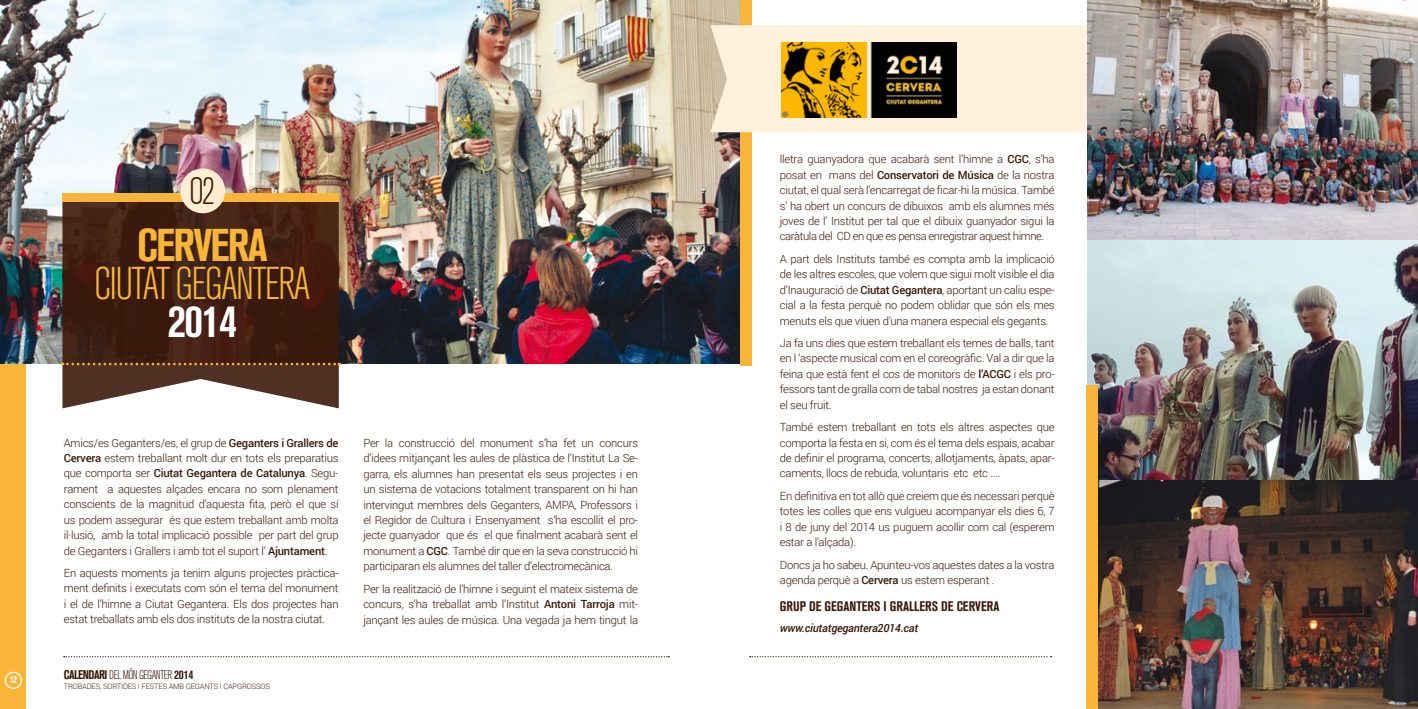
<style>
.page{position:relative;width:1418px;height:709px;background:#fff}
.page>*{position:absolute;margin:0;border:0;box-sizing:border-box;transform-origin:0 0}
.t1{font:300 condensed 45.62px "Akzidenz Grotesk BQ";letter-spacing:-.04em;color:#f9b53a}
.t2{font:700 condensed 45.62px "Akzidenz Grotesk BQ";letter-spacing:-.04em;color:#f9b53a}
.t3{font:700 condensed 45.62px "Akzidenz Grotesk BQ";color:#fff}
.t4{font:300 condensed 38px "Akzidenz Grotesk BQ";color:#3d190a}
.t5{font:700 condensed 13.75px "Akzidenz Grotesk BQ";color:#3d190a}
.t6{font:300 condensed 12.5px "Akzidenz Grotesk BQ";letter-spacing:-.04em;color:#3d190a}
.t7{font:300 11.25px/15.4px "Roboto";letter-spacing:-.02em;color:#3d190a;text-align:justify}
.t8{font:italic 500 11.25px "Roboto";letter-spacing:-.02em;color:#3d190a}
.t9{font:700 condensed 10px "Akzidenz Grotesk BQ";color:#fff}
.t10{font:300 7.5px "Roboto";letter-spacing:-.02em;color:#3d190a}
.s1{font-weight:500}
.s2{font-weight:700}
</style>
<div class="page">
<div style="left:0;top:0;width:26px;height:709px;background:#f9b53a"></div>
<svg style="left:64px;top:656px;width:605px;height:1px"></svg>
<div style="left:5px;top:671px;width:17px;height:18px;border:1px solid #fff;border-radius:50%"></div>
<svg style="left:749px;top:656px;width:302px;height:1px"></svg>
<img style="left:0;top:0;width:739px;height:363px">
<img style="left:1087px;top:0;width:330px;height:480px">
<img style="left:1098px;top:480px;width:319px;height:229px">
<svg style="left:62px;top:202px;width:277px;height:206px"></svg>
<svg style="left:62px;top:363px;width:278px;height:2px"></svg>
<div style="left:739px;top:0;width:12px;height:365px;background:#f9b53a"></div>
<div style="left:1086px;top:385px;width:12px;height:324px;background:#f9b53a"></div>
<img style="left:710px;top:25px;width:707px;height:107px">
<img style="left:782px;top:43px;width:174px;height:74px">
<div style="left:62px;top:193px;width:277px;height:9px;background:#f9b53a"></div>
<div style="left:180px;top:168px;width:45px;height:45px;background:#ffedd2;border-radius:50%"></div>
<p class="t9" style="left:10px;top:674px;width:9px">12</p>
<h2 class="t4" style="left:190px;top:170px;width:27px">02</h2>
<h1 class="t2" style="left:137px;top:219px;width:132px">CERVERA</h1>
<h1 class="t1" style="left:94px;top:259px;width:218px">CIUTAT GEGANTERA</h1>
<h1 class="t3" style="left:168px;top:294px;width:71px">2014</h1>
<p class="t7" style="left:64px;top:434px;width:276px">Amics/es Geganters/es, el grup de <span class="s1">Geganters i Grallers de Cervera</span> estem treballant molt dur en tots els preparatius que comporta ser <span class="s1">Ciutat Gegantera de Catalunya</span>. Segu&shy;rament a aquestes alçades encara no som plenament conscients de la magnitud d’aquesta fita, però el que sí us podem assegurar és que estem treballant amb molta il·lusió, amb la total implicació possible per part del grup de Geganters i Grallers i amb tot el suport l’ <span class="s1">Ajuntament</span>.</p>
<p class="t7" style="left:64px;top:565px;width:276px">En aquests moments ja tenim alguns projectes pràctica&shy;ment definits i executats com són el tema del monument i el de l’himne a Ciutat Gegantera. Els dos projectes han estat treballats amb els dos instituts de la nostra ciutat.</p>
<p class="t6" style="left:64px;top:668px;width:131px"><span class="s2">CALENDARI</span> DEL MÓN GEGANTER <span class="s2">2014</span></p>
<p class="t10" style="left:64px;top:681px;width:207px">TROBADES, SORTIDES I FESTES AMB GEGANTS I CAPGROSSOS</p>
<p class="t7" style="left:363px;top:435px;width:276px">Per la construcció del monument s’ha fet un concurs d’idees mitjançant les aules de plàstica de l’Institut La Se&shy;garra, els alumnes han presentat els seus projectes i en un sistema de votacions totalment transparent on hi han intervingut membres dels Geganters, AMPA, Professors i el Regidor de Cultura i Ensenyament s’ha escollit el pro&shy;jecte guanyador que és el que finalment acabarà sent el monument a <span class="s1">CGC</span>. També dir que en la seva construcció hi participaran els alumnes del taller d’electromecànica.</p>
<p class="t7" style="left:363px;top:580px;width:276px">Per la realització de l’himne i seguint el mateix sistema de concurs, s’ha treballat amb l’Institut <span class="s1">Antoni Tarroja</span> mit&shy;jançant les aules de música. Una vegada ja hem tingut la</p>
<p class="t7" style="left:780px;top:151px;width:276px">lletra guanyadora que acabarà sent l’himne a <span class="s1">CGC</span>, s’ha posat en mans del <span class="s1">Conservatori de Música</span> de la nostra ciutat, el qual serà l’encarregat de ficar-hi la música. També s’ ha obert un concurs de dibuixos amb els alumnes més joves de l’ Institut per tal que el dibuix guanyador sigui la caràtula del CD en que es pensa enregistrar aquest himne.</p>
<p class="t7" style="left:780px;top:251px;width:276px">A part dels Instituts també es compta amb la implicació de les altres escoles, que volem que sigui molt visible el dia d’Inauguració de <span class="s1">Ciutat Gegantera</span>, aportant un caliu espe&shy;cial a la festa perquè no podem oblidar que són els mes menuts els que viuen d’una manera especial els gegants.</p>
<p class="t7" style="left:780px;top:335px;width:276px">Ja fa uns dies que estem treballant els temes de balls, tant en l ‘aspecte musical com en el coreogràfic. Val a dir que la feina que està fent el cos de monitors de <span class="s1">l’ACGC</span> i els pro&shy;fessors tant de gralla com de tabal nostres ja estan donant el seu fruit.</p>
<p class="t7" style="left:780px;top:419px;width:276px">També estem treballant en tots els altres aspectes que comporta la festa en si, com és el tema dels espais, acabar de definir el programa, concerts, allotjaments, àpats, apar&shy;caments, llocs de rebuda, voluntaris etc etc ....</p>
<p class="t7" style="left:780px;top:488px;width:276px">En definitiva en tot allò que creiem que és necessari perquè totes les colles que ens vulgueu acompanyar els dies 6, 7 i 8 de juny del 2014 us puguem acollir com cal (esperem estar a l’alçada).</p>
<p class="t7" style="left:780px;top:556px;width:276px">Doncs ja ho sabeu. Apunteu-vos aquestes dates a la vostra agenda perquè a <span class="s1">Cervera</span> us estem esperant .</p>
<p class="t5" style="left:780px;top:599px;width:221px">GRUP DE GEGANTERS I GRALLERS DE CERVERA</p>
<p class="t8" style="left:780px;top:620px;width:140px">www.ciutatgegantera2014.cat</p>
</div>
